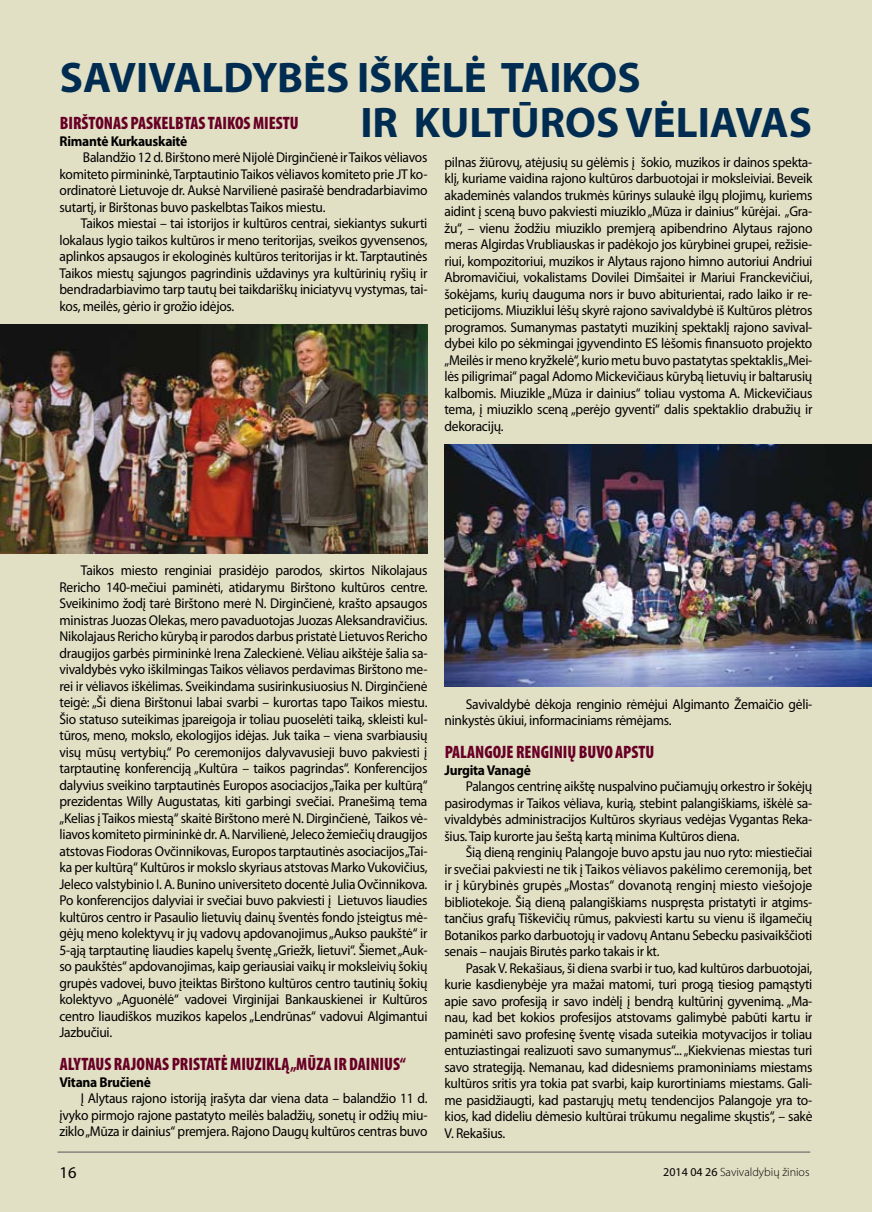
<style>
.page{position:relative;width:872px;height:1212px;background:#e1dfc4}
.page>*{position:absolute;margin:0;border:0;box-sizing:border-box;transform-origin:0 0}
.t1{font:700 42.9px "Myriad Pro";color:#002c52}
.t2{font:900 condensed 18px "Myriad Pro";color:#680026;scale:.95 1}
.t3{font:16.5px "Myriad Pro";color:#000}
.t4{font:14.25px/16.5px "Myriad Pro";letter-spacing:-.02em;color:#000;text-align:justify;scale:.95 1}
.t5{font:700 14.25px "Myriad Pro";letter-spacing:-.02em;color:#000;scale:.95 1}
.t6{font:300 12px "Myriad Pro";color:#000}
.s1{font-weight:400}
</style>
<div class="page">
<img style="left:0;top:324px;width:427px;height:230px">
<img style="left:444px;top:444px;width:428px;height:242px">
<hr style="left:57px;top:1152px;width:753px;height:1px;background:#58585a">
<h1 class="t1" style="left:60px;top:49px;width:582px">Savivaldybės iškėlė Taikos</h1>
<p class="t2" style="left:60px;top:112px;width:253px">BIRŠTONAS PASKELBTAS TAIKOS MIESTU</p>
<h1 class="t1" style="left:360px;top:95px;width:78px">ir KULT</h1>
<h1 class="t1" style="left:510px;top:95px;width:56px">ŪROS</h1>
<h1 class="t1" style="left:625px;top:95px;width:188px">vėliavas</h1>
<p class="t4" style="left:60px;top:149px;width:389px;text-indent:23px">Balandžio 12 d. Birštono merė Nijolė Dirginčienė ir Taikos vėliavos komiteto pirmininkė, Tarptautinio Taikos vėliavos komiteto prie JT ko&shy;ordinatorė Lietuvoje dr. Auksė Narvilienė pasirašė bendradarbiavimo sutartį, ir Birštonas buvo paskelbtas Taikos miestu.</p>
<p class="t4" style="left:60px;top:215px;width:389px;text-indent:21px">Taikos miestai – tai istorijos ir kultūros centrai, siekiantys sukurti lokalaus lygio taikos kultūros ir meno teritorijas, sveikos gyvensenos, aplinkos apsaugos ir ekologinės kultūros teritorijas ir kt. Tarptautinės Taikos miestų sąjungos pagrindinis uždavinys yra kultūrinių ryšių ir bendradarbiavimo tarp tautų bei taikdariškų iniciatyvų vystymas, tai&shy;kos, meilės, gėrio ir grožio idėjos.</p>
<p class="t5" style="left:60px;top:132px;width:136px">Rimantė Kurkauskaitė</p>
<p class="t4" style="left:444px;top:154px;width:389px">pilnas žiūrovų, atėjusių su gėlėmis į šokio, muzikos ir dainos spekta&shy;klį, kuriame vaidina rajono kultūros darbuotojai ir moksleiviai. Beveik akademinės valandos trukmės kūrinys sulaukė ilgų plojimų, kuriems aidint į sceną buvo pakviesti miuziklo „Mūza ir dainius“ kūrėjai. „Gra&shy;žu“, – vienu žodžiu miuziklo premjerą apibendrino Alytaus rajono meras Algirdas Vrubliauskas ir padėkojo jos kūrybinei grupei, režisie&shy;riui, kompozitoriui, muzikos ir Alytaus rajono himno autoriui Andriui Abromavičiui, vokalistams Dovilei Dimšaitei ir Mariui Franckevičiui, šokėjams, kurių dauguma nors ir buvo abiturientai, rado laiko ir re&shy;peticijoms. Miuziklui lėšų skyrė rajono savivaldybė iš Kultūros plėtros programos. Sumanymas pastatyti muzikinį spektaklį rajono savival&shy;dybei kilo po sėkmingai įgyvendinto ES lėšomis finansuoto projekto „Meilės ir meno kryžkelė“, kurio metu buvo pastatytas spektaklis „Mei&shy;lės piligrimai“ pagal Adomo Mickevičiaus kūrybą lietuvių ir baltarusių kalbomis. Miuzikle „Mūza ir dainius“ toliau vystoma A. Mickevičiaus tema, į miuziklo sceną „perėjo gyventi“ dalis spektaklio drabužių ir dekoracijų.</p>
<p class="t4" style="left:60px;top:562px;width:389px;text-indent:21px">Taikos miesto renginiai prasidėjo parodos, skirtos Nikolajaus Rericho 140-mečiui paminėti, atidarymu Birštono kultūros centre.<br>Sveikinimo žodį tarė Birštono merė N. Dirginčienė, krašto apsaugos ministras Juozas Olekas, mero pavaduotojas Juozas Aleksandravičius.<br>Nikolajaus Rericho kūrybą ir parodos darbus pristatė Lietuvos Rericho draugijos garbės pirmininkė Irena Zaleckienė. Vėliau aikštėje šalia sa&shy;vivaldybės vyko iškilmingas Taikos vėliavos perdavimas Birštono me&shy;rei ir vėliavos iškėlimas. Sveikindama susirinkusiuosius N. Dirginčienė teigė: „Ši diena Birštonui labai svarbi – kurortas tapo Taikos miestu.<br>Šio statuso suteikimas įpareigoja ir toliau puoselėti taiką, skleisti kul&shy;tūros, meno, mokslo, ekologijos idėjas. Juk taika – viena svarbiausių visų mūsų vertybių.“ Po ceremonijos dalyvavusieji buvo pakviesti į tarptautinę konferenciją „Kultūra – taikos pagrindas“. Konferencijos dalyvius sveikino tarptautinės Europos asociacijos „Taika per kultūrą“ prezidentas Willy Augustatas, kiti garbingi svečiai. Pranešimą tema „Kelias į Taikos miestą“ skaitė Birštono merė N. Dirginčienė, Taikos vė&shy;liavos komiteto pirmininkė dr. A. Narvilienė, Jeleco žemiečių draugijos atstovas Fiodoras Ovčinnikovas, Europos tarptautinės asociacijos „Tai&shy;ka per kultūrą“ Kultūros ir mokslo skyriaus atstovas Marko Vukovičius, Jeleco valstybinio I. A. Bunino universiteto docentė Julia Ovčinnikova.<br>Po konferencijos dalyviai ir svečiai buvo pakviesti į Lietuvos liaudies kultūros centro ir Pasaulio lietuvių dainų šventės fondo įsteigtus mė&shy;gėjų meno kolektyvų ir jų vadovų apdovanojimus „Aukso paukštė“ ir 5-ąją tarptautinę liaudies kapelų šventę „Griežk, lietuvi“. Šiemet „Auk&shy;so paukštės“ apdovanojimas, kaip geriausiai vaikų ir moksleivių šokių grupės vadovei, buvo įteiktas Birštono kultūros centro tautinių šokių kolektyvo „Aguonėlė“ vadovei Virginijai Bankauskienei ir Kultūros centro liaudiškos muzikos kapelos „Lendrūnas“ vadovui Algimantui Jazbučiui.</p>
<p class="t2" style="left:60px;top:1052px;width:366px">ALYTAUS RAJONAS PRISTATĖ MIUZIKLĄ „MŪZA IR DAINIUS“</p>
<p class="t5" style="left:60px;top:1072px;width:98px">Vitana Bručienė</p>
<p class="t4" style="left:60px;top:1090px;width:389px;text-indent:21px">Į Alytaus rajono istoriją įrašyta dar viena data – balandžio 11 d. įvyko pirmojo rajone pastatyto meilės baladžių, sonetų ir odžių miu&shy;ziklo „Mūza ir dainius“ premjera. Rajono Daugų kultūros centras buvo</p>
<p class="t4" style="left:444px;top:696px;width:389px;text-indent:21px">Savivaldybė dėkoja renginio rėmėjui Algimanto Žemaičio gėli&shy;ninkystės ūkiui, informaciniams rėmėjams.</p>
<p class="t2" style="left:445px;top:741px;width:222px">PALANGOJE RENGINIŲ BUVO APSTU</p>
<p class="t5" style="left:444px;top:761px;width:92px">Jurgita Vanagė</p>
<p class="t4" style="left:444px;top:778px;width:389px;text-indent:21px">Palangos centrinę aikštę nuspalvino pučiamųjų orkestro ir šokėjų pasirodymas ir Taikos vėliava, kurią, stebint palangiškiams, iškėlė sa&shy;vivaldybės administracijos Kultūros skyriaus vedėjas Vygantas Reka&shy;šius. Taip kurorte jau šeštą kartą minima Kultūros diena.</p>
<p class="t4" style="left:444px;top:844px;width:389px;text-indent:21px">Šią dieną renginių Palangoje buvo apstu jau nuo ryto: miestiečiai ir svečiai pakviesti ne tik į Taikos vėliavos pakėlimo ceremoniją, bet ir į kūrybinės grupės „Mostas“ dovanotą renginį miesto viešojoje bibliotekoje. Šią dieną palangiškiams nuspręsta pristatyti ir atgims&shy;tančius grafų Tiškevičių rūmus, pakviesti kartu su vienu iš ilgamečių Botanikos parko darbuotojų ir vadovų Antanu Sebecku pasivaikščioti senais – naujais Birutės parko takais ir kt.</p>
<p class="t4" style="left:444px;top:960px;width:389px;text-indent:21px">Pasak V. Rekašiaus, ši diena svarbi ir tuo, kad kultūros darbuotojai, kurie kasdienybėje yra mažai matomi, turi progą tiesiog pamąstyti apie savo profesiją ir savo indėlį į bendrą kultūrinį gyvenimą. „Ma&shy;nau, kad bet kokios profesijos atstovams galimybė pabūti kartu ir paminėti savo profesinę šventę visada suteikia motyvacijos ir toliau entuziastingai realizuoti savo sumanymus“... „Kiekvienas miestas turi savo strategiją. Nemanau, kad didesniems pramoniniams miestams kultūros sritis yra tokia pat svarbi, kaip kurortiniams miestams. Gali&shy;me pasidžiaugti, kad pastarųjų metų tendencijos Palangoje yra to&shy;kios, kad dideliu dėmesio kultūrai trūkumu negalime skųstis“, – sakė V. Rekašius.</p>
<p class="t3" style="left:60px;top:1163px;width:18px">16</p>
<p class="t6" style="left:663px;top:1165px;width:148px"><span class="s1">2014 04 26</span> Savivaldybių žinios</p>
</div>
